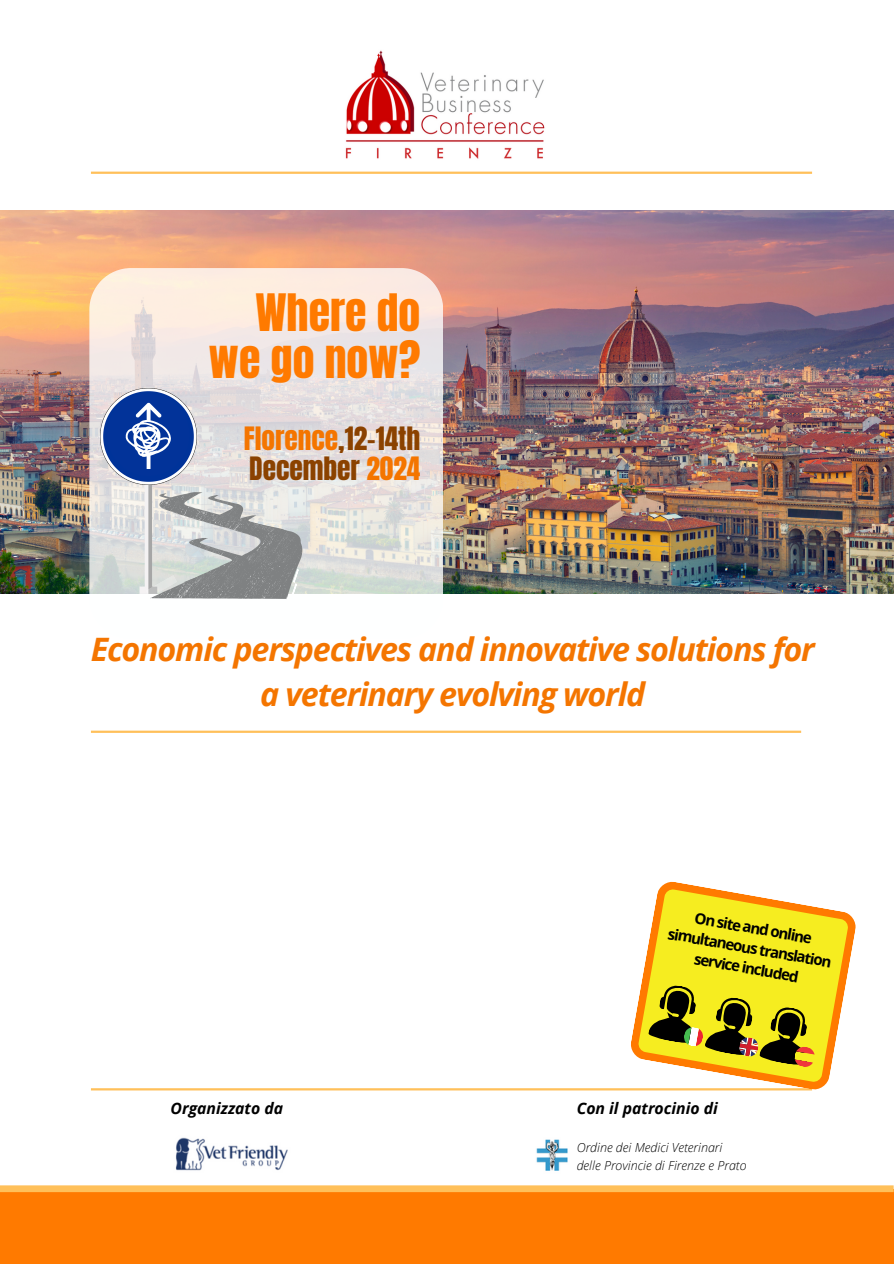
<style>
.page{position:relative;width:894px;height:1264px;background:#fff}
.page>*{position:absolute;margin:0;border:0;box-sizing:border-box;transform-origin:0 0}
.t1{font:43.8px/47px "Anton";color:#ff7a00;text-align:right}
.t2{font:italic 700 32.25px/45px "Open Sans";letter-spacing:-.035em;color:#f47500;text-align:center}
.t3{font:27.3px/29.2px "Anton";color:#8b4200}
.t4{font:italic 700 15.75px "Open Sans";color:#000}
.t5{font:700 15.15px "Open Sans";color:#000}
.t6{font:italic 300 12.45px "Open Sans";color:#000}
.s1{color:#f47500}
</style>
<div class="page">
<img style="left:536px;top:1139px;width:32px;height:32px">
<img style="left:345px;top:50px;width:200px;height:109px">
<img style="left:175px;top:1137px;width:113px;height:34px">
<hr style="left:91px;top:1088px;width:720px;height:2px;background:#ffc05a">
<hr style="left:91px;top:172px;width:720px;height:2px;background:#ffc05a">
<div style="left:0;top:1188px;width:893px;height:75px;background:#ff7a00"></div>
<div style="left:0;top:1185px;width:893px;height:7px;background:#ffc05a"></div>
<svg style="left:629px;top:881px;width:227px;height:209px"></svg>
<svg style="left:633px;top:884px;width:219px;height:202px"></svg>
<img style="left:0;top:210px;width:893px;height:383px">
<svg style="left:89px;top:268px;width:354px;height:326px;background:#ebe2de"></svg>
<img style="left:101px;top:389px;width:95px;height:6px">
<svg style="left:101px;top:395px;width:201px;height:204px;background:#b1b7c5"></svg>
<hr style="left:91px;top:730px;width:709px;height:3px;background:#ffc05a">
<h3 class="t1" style="left:208px;top:290px;width:213px">Where do we go now?</h3>
<p class="t3" style="left:244px;top:425px;width:178px"><span class="s1">Florence</span>,12-14th<br>December <span class="s1">2024</span></p>
<p class="t2" style="left:91px;top:625px;width:725px">Economic perspectives and innovative solutions for a veterinary evolving world</p>
<p class="t5" style="left:696px;top:907px;width:120px;rotate:10deg">On site and online</p>
<p class="t5" style="left:696px;top:947px;width:107px;rotate:10deg">service included</p>
<p class="t5" style="left:669px;top:922px;width:167px;rotate:10deg">simultaneous translation</p>
<p class="t4" style="left:170px;top:1097px;width:114px">Organizzato da</p>
<p class="t4" style="left:576px;top:1097px;width:142px">Con il patrocinio di</p>
<p class="t6" style="left:576px;top:1138px;width:147px">Ordine dei Medici Veterinari</p>
<p class="t6" style="left:576px;top:1156px;width:171px">delle Provincie di Firenze e Prato</p>
</div>
